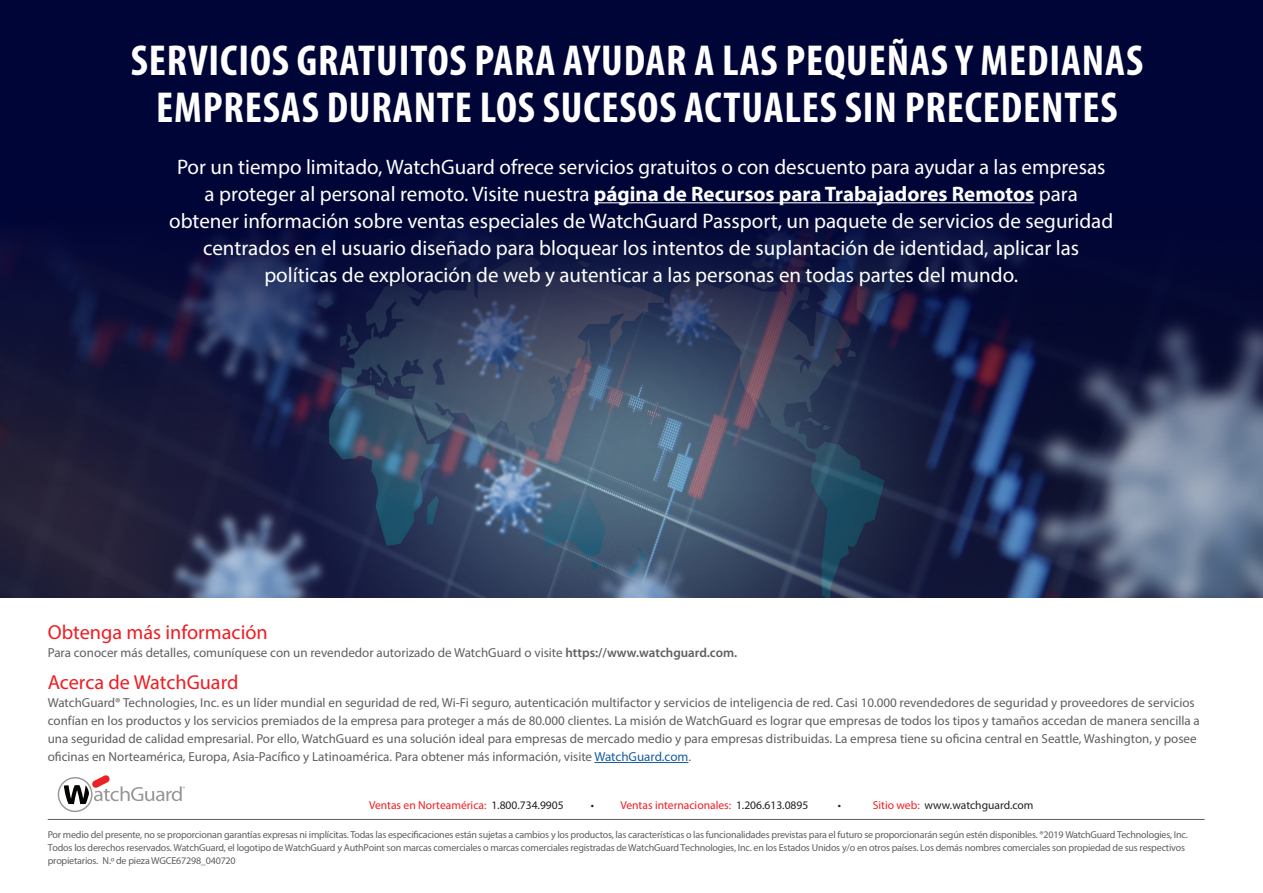
<style>
.page{position:relative;width:1263px;height:893px;background:#fff}
.page>*{position:absolute;margin:0;border:0;box-sizing:border-box;transform-origin:0 0}
.Headline{font:700 condensed 43.5px/46.5px "Myriad Pro";letter-spacing:.02em;color:#fff;text-align:center}
.t1{font:21px/27px "Myriad Pro";color:#fff;text-align:center}
.subhead_-_blue{font:20.25px "Myriad Pro";color:#ee1d23}
.AB_body_copy{font:13.05px/18px "Myriad Pro";color:#5f5f62}
.t2{font:11.55px "Myriad Pro";color:#ee1d23}
.t3{font:11.55px "Myriad Pro";color:#231f20}
.t4{font:10.05px/13.4px "Myriad Pro";letter-spacing:-.02em;color:#5f5f62}
.s1{font-weight:700}
.s2{font-weight:600}
.s3{color:#175d9e}
.s4{color:#231f20}
.s5{color:#ee1d23}
</style>
<div class="page">
<div style="left:0;top:0;width:1263px;height:590px;background:#000537"></div>
<img style="left:0;top:202px;width:1263px;height:395px">
<hr style="left:48px;top:819px;width:1156px;height:1px;background:#5f5f62">
<hr style="left:594px;top:762px;width:94px;height:1px;background:#175d9e">
<svg style="left:58px;top:775px;width:127px;height:37px"></svg>
<hr style="left:594px;top:202px;width:440px;height:1px;background:#fff">
<p class="Headline" style="left:131px;top:36px;width:1014px">SERVICIOS GRATUITOS PARA AYUDAR A LAS PEQUEÑAS Y MEDIANAS<br>EMPRESAS DURANTE LOS SUCESOS ACTUALES SIN PRECEDENTES</p>
<p class="t1" style="left:169px;top:153px;width:946px">Por un tiempo limitado, WatchGuard ofrece servicios gratuitos o con descuento para ayudar a las empresas<br>a proteger al personal remoto. Visite nuestra <span class="s1">página de Recursos para Trabajadores Remotos</span> para obtener información sobre ventas especiales de WatchGuard Passport, un paquete de servicios de seguridad centrados en el usuario diseñado para bloquear los intentos de suplantación de identidad, aplicar las políticas de exploración de web y autenticar a las personas en todas partes del mundo.</p>
<p class="subhead_-_blue" style="left:48px;top:619px;width:222px">Obtenga más información</p>
<p class="AB_body_copy" style="left:48px;top:643px;width:691px">Para conocer más detalles, comuníquese con un revendedor autorizado de WatchGuard o visite <span class="s2">https://www.watchguard.com.</span></p>
<p class="subhead_-_blue" style="left:48px;top:670px;width:192px">Acerca de WatchGuard</p>
<p class="AB_body_copy" style="left:48px;top:694px;width:1154px">WatchGuard® Technologies, Inc. es un líder mundial en seguridad de red, Wi-Fi seguro, autenticación multifactor y servicios de inteligencia de red. Casi 10.000 revendedores de seguridad y proveedores de servicios confían en los productos y los servicios premiados de la empresa para proteger a más de 80.000 clientes. La misión de WatchGuard es lograr que empresas de todos los tipos y tamaños accedan de manera sencilla a una seguridad de calidad empresarial. Por ello, WatchGuard es una solución ideal para empresas de mercado medio y para empresas distribuidas. La empresa tiene su oficina central en Seattle, Washington, y posee oficinas en Norteamérica, Europa, Asia-Pacífico y Latinoamérica. Para obtener más información, visite <span class="s3">WatchGuard.com</span>.</p>
<p class="t2" style="left:369px;top:798px;width:196px">Ventas en Norteamérica: <span class="s4">1.800.734.9905</span></p>
<p class="t2" style="left:591px;top:798px;width:219px"><span class="s4">•</span> Ventas internacionales: <span class="s4">1.206.613.0895</span></p>
<p class="t3" style="left:838px;top:798px;width:5px">•</p>
<p class="t3" style="left:873px;top:798px;width:162px"><span class="s5">Sitio web:</span> www.watchguard.com</p>
<p class="t4" style="left:48px;top:827px;width:1141px">Por medio del presente, no se proporcionan garantías expresas ni implícitas. Todas las especificaciones están sujetas a cambios y los productos, las características o las funcionalidades previstas para el futuro se proporcionarán según estén disponibles. ®2019 WatchGuard Technologies, Inc.<br>Todos los derechos reservados. WatchGuard, el logotipo de WatchGuard y AuthPoint son marcas comerciales o marcas comerciales registradas de WatchGuard Technologies, Inc. en los Estados Unidos y/o en otros países. Los demás nombres comerciales son propiedad de sus respectivos propietarios. N.º de pieza WGCE67298_040720</p>
</div>
